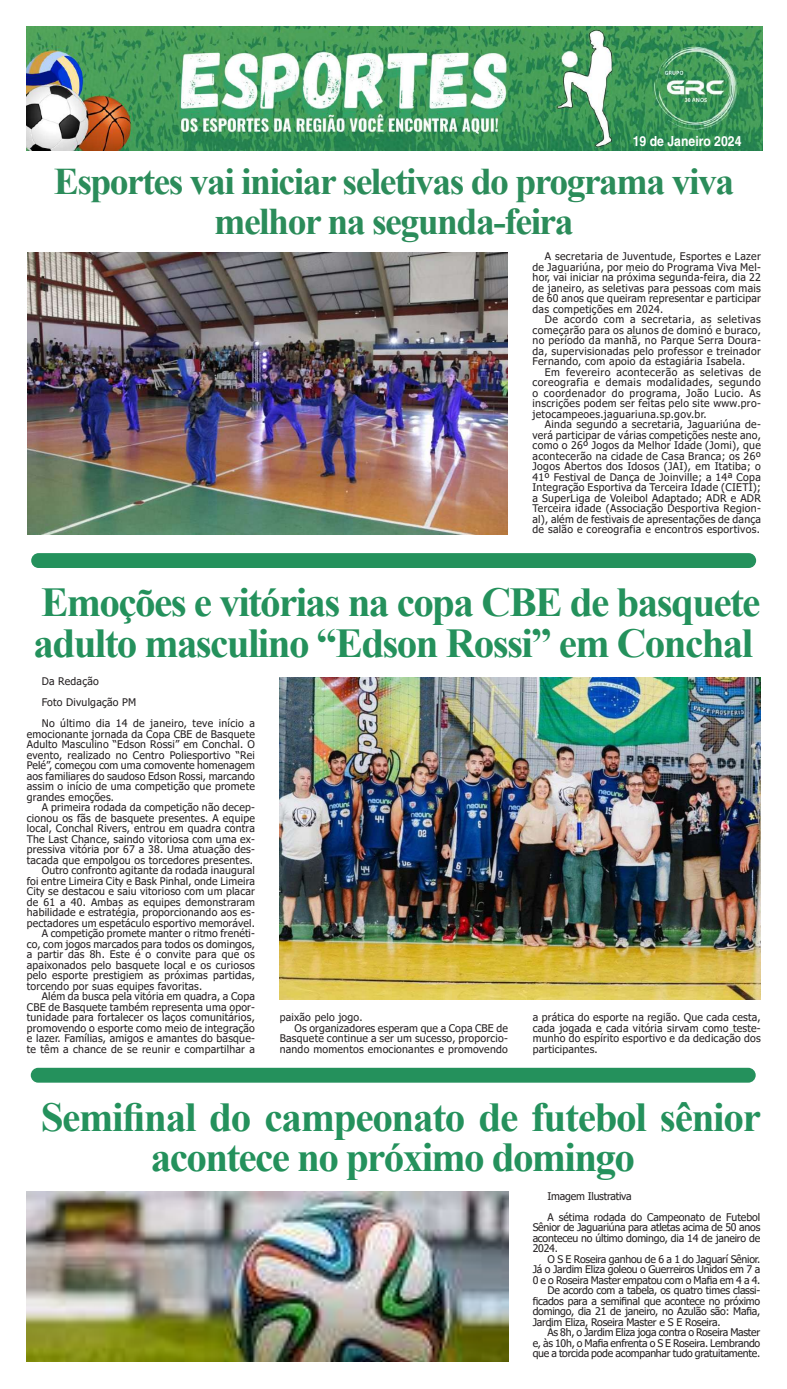
<style>
.page{position:relative;width:787px;height:1389px;background:#fff}
.page>*{position:absolute;margin:0;border:0;box-sizing:border-box;transform-origin:0 0}
.t1{font:700 41.12px/40.2px "Times New Roman";letter-spacing:-.04em;color:#24915c}
.t2{font:700 37.62px/40.2px "Times New Roman";letter-spacing:-.04em;color:#2b8c5a;text-align:center}
.t3{font:700 13.91px "Helvetica";color:#fff;scale:.88 1}
.t4{font:10.5px/10.5px "Tahoma";letter-spacing:.02em;color:#231f20;text-align:justify}
.t5{font:10.5px "Tahoma";letter-spacing:-.02em;color:#231f20}
.t6{font:10.5px "Tahoma";letter-spacing:-.025em;color:#231f20}
.t7{font:10.5px/21px "Tahoma";letter-spacing:-.005em;color:#231f20}
</style>
<div class="page">
<img style="left:26px;top:26px;width:735px;height:124px">
<div style="left:31px;top:553px;width:724px;height:15px;background:#24915c;border-radius:7px"></div>
<div style="left:31px;top:1068px;width:724px;height:15px;background:#24915c;border-radius:7px"></div>
<img style="left:27px;top:252px;width:480px;height:282px">
<img style="left:279px;top:677px;width:481px;height:323px">
<img style="left:27px;top:1192px;width:481px;height:170px">
<h3 class="t3" style="left:632px;top:133px;width:125px">19 de Janeiro 2024</h3>
<h2 class="t2" style="left:54px;top:160px;width:681px">Esportes vai iniciar seletivas do programa viva melhor na segunda-feira</h2>
<p class="t4" style="left:532px;top:252px;width:230px;text-indent:12px">A secretaria de Juventude, Esportes e Lazer de Jaguariúna, por meio do Programa Viva Mel&shy;hor, vai iniciar na próxima segunda-feira, dia 22 de janeiro, as seletivas para pessoas com mais de 60 anos que queiram representar e participar das competições em 2024.</p>
<p class="t4" style="left:532px;top:315px;width:230px;text-indent:12px">De acordo com a secretaria, as seletivas começarão para os alunos de dominó e buraco, no período da manhã, no Parque Serra Doura&shy;da, supervisionadas pelo professor e treinador Fernando, com apoio da estagiária Isabela.</p>
<p class="t4" style="left:532px;top:367px;width:230px;text-indent:12px">Em fevereiro acontecerão as seletivas de coreografia e demais modalidades, segundo o coordenador do programa, João Lucio. As inscrições podem ser feitas pelo site www.pro&shy;jetocampeoes.jaguariuna.sp.gov.br.</p>
<p class="t4" style="left:532px;top:420px;width:230px;text-indent:12px">Ainda segundo a secretaria, Jaguariúna de&shy;verá participar de várias competições neste ano, como o 26º Jogos da Melhor Idade (Jomi), que acontecerão na cidade de Casa Branca; os 26º Jogos Abertos dos Idosos (JAI), em Itatiba; o 41º Festival de Dança de Joinville; a 14ª Copa Integração Esportiva da Terceira Idade (CIETI); a SuperLiga de Voleibol Adaptado; ADR e ADR Terceira idade (Associação Desportiva Region&shy;al), além de festivais de apresentações de dança de salão e coreografia e encontros esportivos.</p>
<h1 class="t1" style="left:33px;top:581px;width:728px">Emoções e vitórias na copa CBE de basquete adulto masculino “Edson Rossi” em Conchal</h1>
<p class="t4" style="left:42px;top:671px;width:215px;line-height:21px;text-align:left">Da Redação<br>Foto Divulgação PM<br>No último dia 14 de janeiro, teve início a</p>
<p class="t4" style="left:27px;top:729px;width:229px">emocionante jornada da Copa CBE de Basquete Adulto Masculino “Edson Rossi” em Conchal. O evento, realizado no Centro Poliesportivo “Rei Pelé”, começou com uma comovente homenagem aos familiares do saudoso Edson Rossi, marcando assim o início de uma competição que promete grandes emoções.</p>
<p class="t4" style="left:42px;top:803px;width:214px">A primeira rodada da competição não decep-</p>
<p class="t4" style="left:27px;top:813px;width:229px">cionou os fãs de basquete presentes. A equipe</p>
<p class="t4" style="left:27px;top:824px;width:229px">local, Conchal Rivers, entrou em quadra contra</p>
<p class="t4" style="left:27px;top:834px;width:229px">The Last Chance, saindo vitoriosa com uma ex-</p>
<p class="t4" style="left:27px;top:845px;width:229px">pressiva vitória por 67 a 38. Uma atuação des-</p>
<p class="t4" style="left:27px;top:855px;width:228px">tacada que empolgou os torcedores presentes.</p>
<p class="t4" style="left:42px;top:866px;width:215px">Outro confronto agitante da rodada inaugural</p>
<p class="t4" style="left:27px;top:876px;width:229px">foi entre Limeira City e Bask Pinhal, onde Limeira</p>
<p class="t4" style="left:27px;top:887px;width:229px">City se destacou e saiu vitorioso com um placar</p>
<p class="t4" style="left:27px;top:897px;width:229px">de 61 a 40. Ambas as equipes demonstraram</p>
<p class="t4" style="left:27px;top:908px;width:229px">habilidade e estratégia, proporcionando aos es-</p>
<p class="t4" style="left:27px;top:918px;width:229px">pectadores um espetáculo esportivo memorável.</p>
<p class="t4" style="left:42px;top:929px;width:214px">A competição promete manter o ritmo frenéti-</p>
<p class="t4" style="left:27px;top:939px;width:229px">co, com jogos marcados para todos os domingos,</p>
<p class="t4" style="left:27px;top:950px;width:229px">a partir das 8h. Este é o convite para que os</p>
<p class="t4" style="left:27px;top:960px;width:229px">apaixonados pelo basquete local e os curiosos</p>
<p class="t4" style="left:27px;top:971px;width:229px">pelo esporte prestigiem as próximas partidas,</p>
<p class="t4" style="left:27px;top:981px;width:177px">torcendo por suas equipes favoritas.</p>
<p class="t4" style="left:42px;top:992px;width:215px">Além da busca pela vitória em quadra, a Copa</p>
<p class="t4" style="left:27px;top:1002px;width:229px">CBE de Basquete também representa uma opor-</p>
<p class="t4" style="left:27px;top:1013px;width:229px">tunidade para fortalecer os laços comunitários,</p>
<p class="t4" style="left:27px;top:1023px;width:229px">promovendo o esporte como meio de integração</p>
<p class="t4" style="left:27px;top:1034px;width:229px">e lazer. Famílias, amigos e amantes do basque-</p>
<p class="t4" style="left:27px;top:1044px;width:229px">te têm a chance de se reunir e compartilhar a</p>
<p class="t4" style="left:280px;top:1013px;width:84px">paixão pelo jogo.</p>
<p class="t4" style="left:294px;top:1023px;width:215px">Os organizadores esperam que a Copa CBE de</p>
<p class="t4" style="left:280px;top:1034px;width:229px">Basquete continue a ser um sucesso, proporcio-</p>
<p class="t4" style="left:280px;top:1044px;width:229px">nando momentos emocionantes e promovendo</p>
<p class="t4" style="left:532px;top:1013px;width:229px">a prática do esporte na região. Que cada cesta, cada jogada e cada vitória sirvam como teste&shy;munho do espírito esportivo e da dedicação dos participantes.</p>
<h1 class="t1" style="left:41px;top:1096px;width:721px;text-align:center">Semifinal do campeonato de futebol sênior acontece no próximo domingo</h1>
<p class="t7" style="left:547px;top:1186px;width:214px">Imagem Ilustrativa<br>A sétima rodada do Campeonato de Futebol</p>
<p class="t4" style="left:532px;top:1223px;width:229px">Sênior de Jaguariúna para atletas acima de 50 anos aconteceu no último domingo, dia 14 de janeiro de 2024.</p>
<p class="t5" style="left:547px;top:1252px;width:214px">O S E Roseira ganhou de 6 a 1 do Jaguarí Sênior.</p>
<p class="t5" style="left:532px;top:1262px;width:229px">Já o Jardim Eliza goleou o Guerreiros Unidos em 7 a</p>
<p class="t5" style="left:532px;top:1273px;width:229px">0 e o Roseira Master empatou com o Mafia em 4 a 4.</p>
<p class="t5" style="left:547px;top:1283px;width:214px">De acordo com a tabela, os quatro times classi-</p>
<p class="t5" style="left:532px;top:1294px;width:229px">ficados para a semifinal que acontece no próximo</p>
<p class="t5" style="left:532px;top:1304px;width:229px">domingo, dia 21 de janeiro, no Azulão são: Mafia,</p>
<p class="t5" style="left:532px;top:1315px;width:189px">Jardim Eliza, Roseira Master e S E Roseira.</p>
<p class="t6" style="left:547px;top:1325px;width:214px">Às 8h, o Jardim Eliza joga contra o Roseira Master</p>
<p class="t6" style="left:532px;top:1336px;width:229px">e, às 10h, o Mafia enfrenta o S E Roseira. Lembrando</p>
<p class="t5" style="left:532px;top:1346px;width:229px">que a torcida pode acompanhar tudo gratuitamente.</p>
</div>
